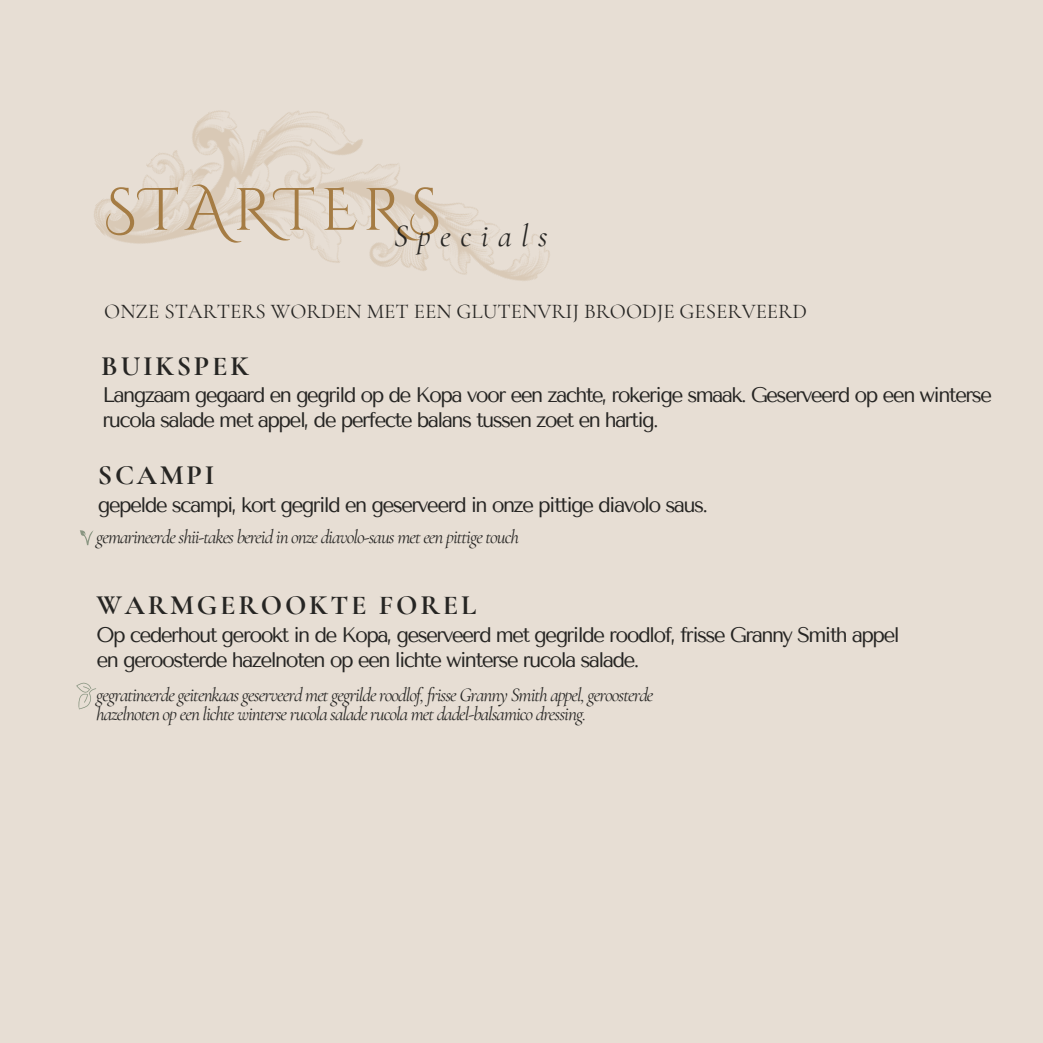
<style>
.page{position:relative;width:1043px;height:1043px;background:#fff}
.page>*{position:absolute;margin:0;border:0;box-sizing:border-box;transform-origin:0 0}
.t1{font:59.5px "Cinzel Decorative";letter-spacing:.1em;color:#a57c44}
.t2{font:italic 31.5px "Cormorant Garamond";letter-spacing:.3em;color:#262523}
.t3{font:700 28px "Cormorant Garamond";letter-spacing:.1em;color:#262523}
.t4{font:21px/24.8px "Tenor Sans";letter-spacing:-.08em;color:#262523}
.t5{font:21px "Cormorant Garamond";color:#262523}
.t6{font:italic 19.25px/18.4px "Cormorant Garamond";letter-spacing:-.05em;color:#262523}
</style>
<div class="page">
<div style="left:0;top:0;width:1042px;height:1042px;background:#e7ded4"></div>
<img style="left:94px;top:110px;width:456px;height:171px">
<svg style="left:76px;top:682px;width:20px;height:27px"></svg>
<svg style="left:80px;top:530px;width:14px;height:15px"></svg>
<p class="t1" style="left:104px;top:171px;width:338px">STARTERS</p>
<h1 class="t2" style="left:394px;top:217px;width:155px">Specials</h1>
<h2 class="t5" style="left:104px;top:298px;width:704px">ONZE STARTERS WORDEN MET EEN GLUTENVRIJ BROODJE GESERVEERD</h2>
<h3 class="t3" style="left:101px;top:349px;width:149px">BUIKSPEK</h3>
<h4 class="t4" style="left:103px;top:382px;width:890px">Langzaam gegaard en gegrild op de Kopa voor een zachte, rokerige smaak. Geserveerd op een winterse rucola salade met appel, de perfecte balans tussen zoet en hartig.</h4>
<p class="t3" style="left:98px;top:457px;width:116px">SCAMPI</p>
<h3 class="t4" style="left:98px;top:492px;width:611px">gepelde scampi, kort gegrild en geserveerd in onze pittige diavolo saus.</h3>
<p class="t6" style="left:96px;top:527px;width:424px">gemarineerde shii-takes bereid in onze diavolo-saus met een pittige touch</p>
<p class="t3" style="left:96px;top:587px;width:381px">WARMGEROOKTE FOREL</p>
<h3 class="t4" style="left:97px;top:622px;width:804px">Op cederhout gerookt in de Kopa, geserveerd met gegrilde roodlof, frisse Granny Smith appel</h3>
<p class="t4" style="left:97px;top:647px;width:544px">en geroosterde hazelnoten op een lichte winterse rucola salade.</p>
<p class="t6" style="left:96px;top:685px;width:558px">gegratineerde geitenkaas geserveerd met gegrilde roodlof, frisse Granny Smith appel, geroosterde hazelnoten op een lichte winterse rucola salade rucola met dadel-balsamico dressing.</p>
</div>
